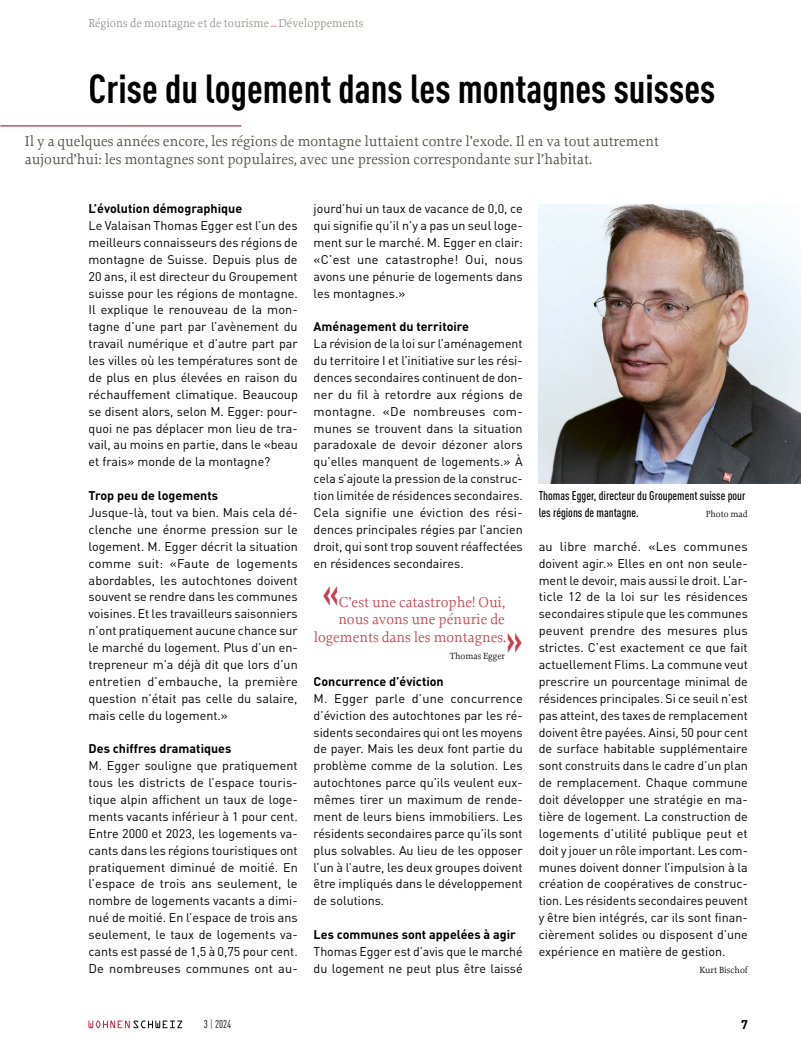
<style>
.page{position:relative;width:801px;height:1053px;background:#fff}
.page>*{position:absolute;margin:0;border:0;box-sizing:border-box;transform-origin:0 0}
.t1{font:700 condensed 40px "DIN Pro";color:#000}
.t2{font:700 condensed 40px "DIN Pro";color:#c44351}
.t3{font:15px/17.5px "Proforma";color:#4e4a40}
.t4{font:15px/17.5px "Proforma";color:#c44351;text-align:right}
.t5{font:12.5px/16.9px "DIN Pro";color:#000;text-align:justify}
.t6{font:700 12.5px "DIN Pro";color:#000}
.t7{font:500 condensed 12.5px/16.9px "DIN Pro";color:#000}
.t8{font:300 12.25px "Proforma";color:#81807a}
.t9{font:condensed 11.25px "DIN Pro";color:#000}
.t10{font:9.38px "Proforma";color:#000}
.s1{color:#bb2d43}
</style>
<div class="page">
<hr style="left:0;top:125px;width:241px;height:1px;background:#bb2d43">
<svg style="left:88px;top:1020px;width:94px;height:8px"></svg>
<img style="left:539px;top:204px;width:262px;height:279px">
<p class="t8" style="left:89px;top:18px;width:276px">Régions de montagne et de tourisme <span class="s1">–</span> Développements</p>
<h1 class="t1" style="left:89px;top:72px;width:628px">Crise du logement dans les montagnes suisses</h1>
<p class="t3" style="left:25px;top:133px;width:636px">Il y a quelques années encore, les régions de montagne luttaient contre l’exode. Il en va tout autrement aujourd’hui: les montagnes sont populaires, avec une pression correspondante sur l’habitat.</p>
<p class="t6" style="left:89px;top:203px;width:155px">L’évolution démographique</p>
<p class="t5" style="left:89px;top:217px;width:211px">Le Valaisan Thomas Egger est l’un des meilleurs connaisseurs des régions de montagne de Suisse. Depuis plus de 20 ans, il est directeur du Groupement suisse pour les régions de montagne.<br>Il explique le renouveau de la mon&shy;tagne d’une part par l’avènement du travail numérique et d’autre part par les villes où les températures sont de de plus en plus élevées en raison du réchauffement climatique. Beaucoup se disent alors, selon M. Egger: pour&shy;quoi ne pas déplacer mon lieu de tra&shy;vail, au moins en partie, dans le «beau et frais» monde de la montagne?</p>
<p class="t6" style="left:89px;top:490px;width:131px">Trop peu de logements</p>
<p class="t5" style="left:89px;top:504px;width:211px">Jusque-là, tout va bien. Mais cela dé&shy;clenche une énorme pression sur le logement. M. Egger décrit la situation comme suit: «Faute de logements abordables, les autochtones doivent souvent se rendre dans les communes voisines. Et les travailleurs saisonniers n’ont pratiquement aucune chance sur le marché du logement. Plus d’un en&shy;trepreneur m’a déjà dit que lors d’un entretien d’embauche, la première question n’était pas celle du salaire, mais celle du logement .»</p>
<p class="t6" style="left:89px;top:743px;width:144px">Des chiffres dramatiques</p>
<p class="t5" style="left:89px;top:757px;width:211px">M. Egger souligne que pratiquement tous les districts de l’espace touris&shy;tique alpin affichent un taux de loge&shy;ments vacants inférieur à 1 pour cent.<br>Entre 2000 et 2023, les logements va&shy;cants dans les régions touristiques ont pratiquement diminué de moitié. En l’espace de trois ans seulement, le nombre de logements vacants a dimi&shy;nué de moitié. En l’espace de trois ans seulement, le taux de logements va&shy;cants est passé de 1,5 à 0,75 pour cent.<br>De nombreuses communes ont au-</p>
<p class="t5" style="left:314px;top:200px;width:211px">jourd’hui un taux de vacance de 0,0, ce qui signifie qu’il n’y a pas un seul loge&shy;ment sur le marché. M. Egger en clair: «C’est une catastrophe! Oui, nous avons une pénurie de logements dans les montagne s.»</p>
<p class="t6" style="left:314px;top:321px;width:157px">Aménagement du territoire</p>
<p class="t5" style="left:314px;top:335px;width:211px">La révision de la loi sur l’aménagement du territoire I et l’initiative sur les rési&shy;dences secondaires continuent de don&shy;ner du fil à retordre aux régions de montagne. «De nombreuses com&shy;munes se trouvent dans la situation paradoxale de devoir dézoner alors qu’elles manquent de logements .» À cela s’ajoute la pression de la construc&shy;tion limitée de résidences secondaires.<br>Cela signifie une éviction des rési&shy;dences principales régies par l’ancien droit, qui sont trop souvent réaffectées en résidences secondaires.</p>
<h1 class="t2" style="left:322px;top:575px;width:18px">«</h1>
<p class="t4" style="left:314px;top:594px;width:194px">C’est une catastrophe! Oui, nous avons une pénurie de logements dans les montagnes.</p>
<p class="t10" style="left:450px;top:651px;width:57px">Thomas Egger</p>
<h1 class="t2" style="left:506px;top:622px;width:18px">»</h1>
<p class="t6" style="left:314px;top:676px;width:132px">Concurrence d’éviction</p>
<p class="t5" style="left:314px;top:689px;width:211px">M. Egger parle d’une concurrence d’éviction des autochtones par les ré&shy;sidents secondaires qui ont les moyens de payer. Mais les deux font partie du problème comme de la solution. Les autochtones parce qu’ils veulent eux&shy;mêmes tirer un maximum de rende&shy;ment de leurs biens immobiliers. Les résidents secondaires parce qu’ils sont plus solvables. Au lieu de les opposer l’un à l’autre, les deux groupes doivent être impliqués dans le développement de solutions.</p>
<p class="t6" style="left:314px;top:929px;width:204px">Les communes sont appelées à agir</p>
<p class="t5" style="left:314px;top:943px;width:211px">Thomas Egger est d’avis que le marché du logement ne peut plus être laissé</p>
<p class="t7" style="left:539px;top:488px;width:208px">Thomas Egger, directeur du Groupement suisse pour les régions de mantagne.</p>
<p class="t10" style="left:706px;top:510px;width:44px">Photo mad</p>
<p class="t5" style="left:539px;top:538px;width:211px">au libre marché. «Les communes doivent agir .» Elles en ont non seule&shy;ment le devoir, mais aussi le droit. L’ar&shy;ticle 12 de la loi sur les résidences secondaires stipule que les communes peuvent prendre des mesures plus strictes. C’est exactement ce que fait actuellement Flims. La commune veut prescrire un pourcentage minimal de résidences principales. Si ce seuil n’est pas atteint, des taxes de remplacement doivent être payées. Ainsi, 50 pour cent de surface habitable supplémentaire sont construits dans le cadre d’un plan de remplacement. Chaque commune doit développer une stratégie en ma&shy;tière de logement. La construction de logements d’utilité publique peut et doit y jouer un rôle important. Les com&shy;munes doivent donner l’impulsion à la création de coopératives de construc&shy;tion. Les résidents secondaires peuvent y être bien intégrés, car ils sont finan&shy;cièrement solides ou disposent d’une expérience en matière de gestion.</p>
<p class="t10" style="left:699px;top:965px;width:50px">Kurt Bischof</p>
<p class="t9" style="left:204px;top:1017px;width:29px">3 <span class="s1">|</span> 2024</p>
<p class="t6" style="left:741px;top:1019px;width:8px">7</p>
</div>
